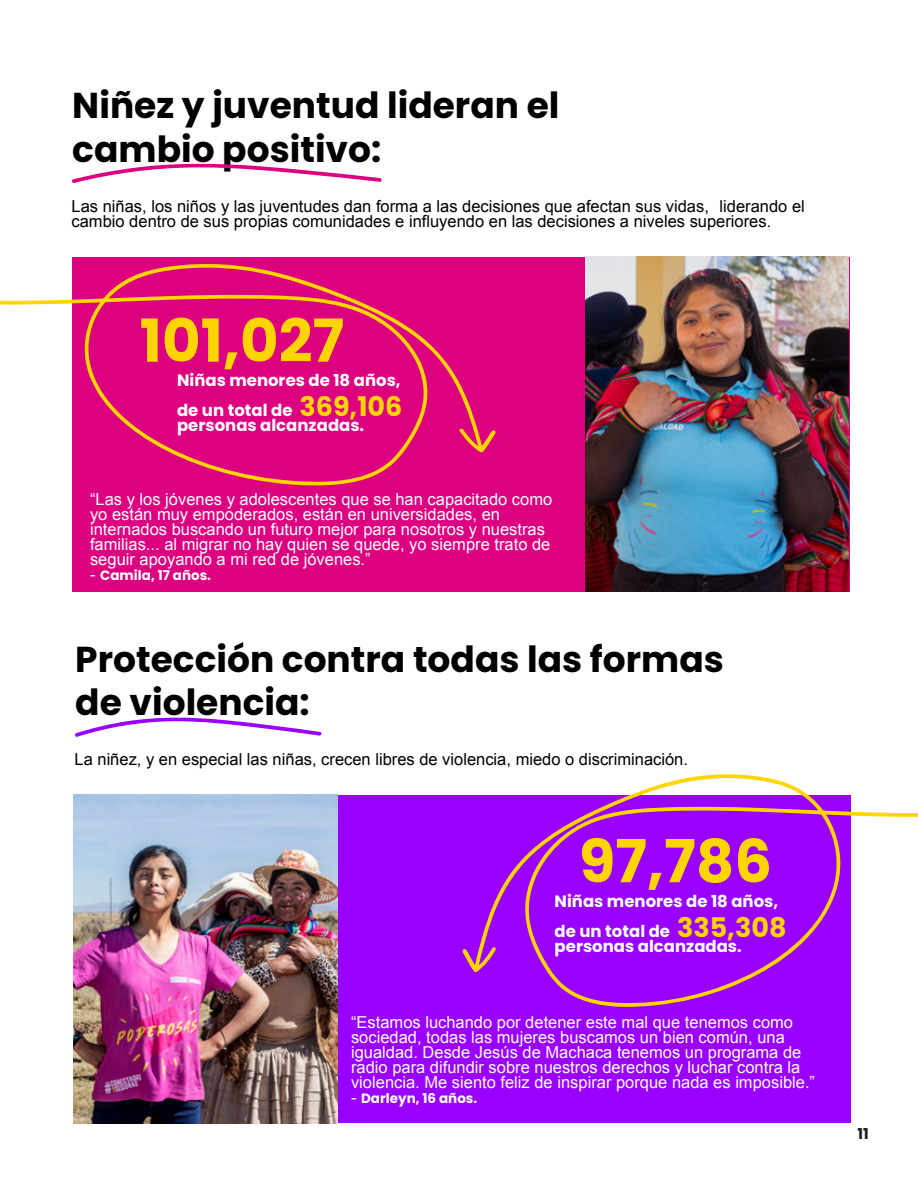
<style>
.page{position:relative;width:918px;height:1188px;background:#fff}
.page>*{position:absolute;margin:0;border:0;box-sizing:border-box;transform-origin:0 0}
.t1{font:700 59.4px "Poppins";color:#ffd500}
.t2{font:700 36px/43.5px "Poppins";color:#000}
.t3{font:16.5px/15px "Arial";color:#fff}
.t4{font:16.5px/15px "Arial";color:#000}
.t5{font:700 16.5px/30px "Poppins";color:#fff}
.t6{font:700 15px "Poppins";color:#1d1d1b}
.t7{font:700 13.5px "Poppins";color:#fff}
.s1{font-size:27px;color:#ffd500}
.s2{font-family:"Arial";font-weight:400;font-size:16.5px}
</style>
<div class="page">
<div style="left:72px;top:257px;width:777px;height:335px;background:#dc0080"></div>
<div style="left:74px;top:795px;width:777px;height:328px;background:#90f"></div>
<svg style="left:72px;top:163px;width:310px;height:20px"></svg>
<svg style="left:75px;top:717px;width:247px;height:20px"></svg>
<svg style="left:462px;top:774px;width:456px;height:233px"></svg>
<svg style="left:0;top:264px;width:496px;height:222px"></svg>
<img style="left:586px;top:256px;width:262px;height:335px">
<img style="left:73px;top:795px;width:264px;height:328px">
<h2 class="t2" style="left:72px;top:84px;width:489px">Niñez y juventud lideran el cambio positivo:</h2>
<p class="t4" style="left:72px;top:198px;width:735px">Las niñas, los niños y las juventudes dan forma a las decisiones que afectan sus vidas, liderando el cambio dentro de sus propias comunidades e influyendo en las decisiones a niveles superiores.</p>
<h1 class="t1" style="left:140px;top:306px;width:206px">101,027</h1>
<p class="t5" style="left:177px;top:366px;width:227px">Niñas menores de 18 años, de un total de <span class="s1">369,106</span></p>
<p class="t5" style="left:177px;top:411px;width:189px">personas alcanzadas.</p>
<p class="t3" style="left:90px;top:491px;width:464px">“Las y los jóvenes y adolescentes que se han capacitado como yo están muy empoderados, están en universidades, en internados buscando un futuro mejor para nosotros y nuestras familias... al migrar no hay quien se quede, yo siempre trato de seguir apoyando a mi red de jóvenes.”</p>
<p class="t7" style="left:90px;top:567px;width:123px"><span class="s2">-</span> Camila, 17 años.</p>
<h2 class="t2" style="left:75px;top:638px;width:650px">Protección contra todas las formas de violencia:</h2>
<p class="t4" style="left:75px;top:752px;width:615px">La niñez, y en especial las niñas, crecen libres de violencia, miedo o discriminación.</p>
<h1 class="t1" style="left:579px;top:827px;width:195px">97,786</h1>
<p class="t5" style="left:555px;top:886px;width:233px">Niñas menores de 18 años, de un total de <span class="s1">335,308</span></p>
<p class="t5" style="left:555px;top:931px;width:189px">personas alcanzadas.</p>
<p class="t3" style="left:351px;top:1015px;width:466px">“Estamos luchando por detener este mal que tenemos como sociedad, todas las mujeres buscamos un bien común, una igualdad. Desde Jesús de Machaca tenemos un programa de radio para difundir sobre nuestros derechos y luchar contra la violencia. Me siento feliz de inspirar porque nada es imposible.”</p>
<p class="t7" style="left:351px;top:1090px;width:128px"><span class="s2">-</span> Darleyn, 16 años.</p>
<p class="t6" style="left:857px;top:1125px;width:13px">11</p>
</div>
